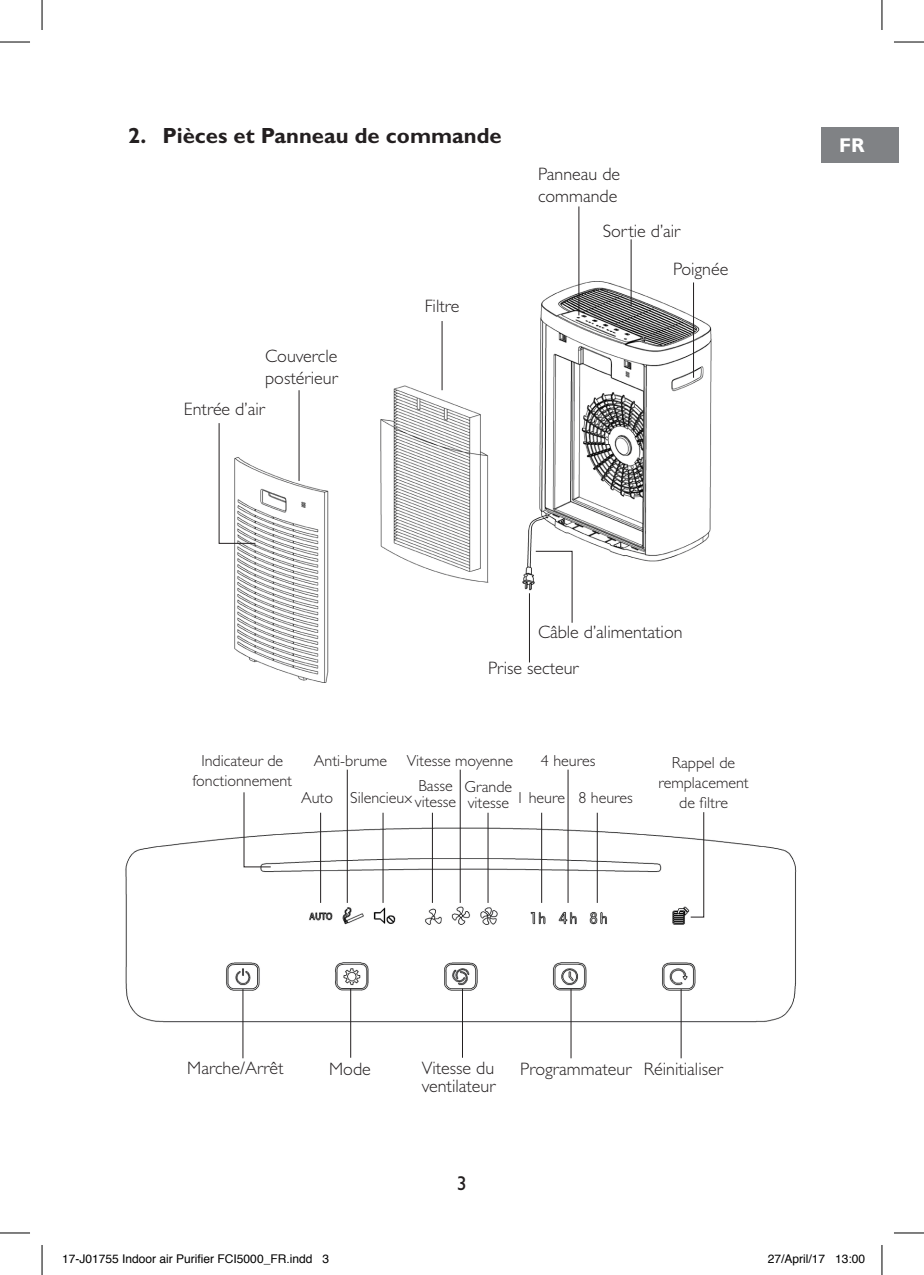
<style>
.page{position:relative;width:924px;height:1275px;background:#fff}
.page>*{position:absolute;margin:0;border:0;box-sizing:border-box;transform-origin:0 0}
._1__B0ld{font:700 22px "Gill Sans Std";color:#231f20}
._1__B0ld-2{font:700 20px "Gill Sans Std";color:#fff}
.t1{font:20px "Gill Sans Std";color:#231f20}
._8_5_1__Tab{font:300 18px "Gill Sans Std";color:#231f20}
._8_5_1__Tab-2{font:300 16px/20px "Gill Sans Std";color:#231f20;text-align:center}
.t2{font:12px "Helvetica";color:#000}
</style>
<div class="page">
<img style="left:380px;top:272px;width:332px;height:391px">
<hr style="left:441px;top:321px;width:1px;height:69px;background:#231f20">
<hr style="left:528px;top:593px;width:1px;height:69px;background:#231f20">
<svg style="left:534px;top:550px;width:39px;height:74px"></svg>
<hr style="left:578px;top:206px;width:1px;height:109px;background:#231f20">
<hr style="left:630px;top:239px;width:1px;height:67px;background:#231f20">
<hr style="left:692px;top:282px;width:1px;height:96px;background:#231f20">
<img style="left:234px;top:390px;width:95px;height:293px">
<svg style="left:218px;top:422px;width:38px;height:122px"></svg>
<hr style="left:298px;top:390px;width:1px;height:91px;background:#231f20">
<img style="left:125px;top:824px;width:672px;height:225px">
<hr style="left:242px;top:989px;width:1px;height:69px;background:#231f20">
<hr style="left:320px;top:812px;width:1px;height:91px;background:#231f20">
<hr style="left:462px;top:988px;width:1px;height:69px;background:#231f20">
<hr style="left:570px;top:989px;width:1px;height:69px;background:#231f20">
<hr style="left:680px;top:989px;width:1px;height:69px;background:#231f20">
<hr style="left:382px;top:812px;width:1px;height:91px;background:#231f20">
<hr style="left:487px;top:812px;width:1px;height:91px;background:#231f20">
<hr style="left:431px;top:812px;width:1px;height:91px;background:#231f20">
<hr style="left:596px;top:812px;width:1px;height:91px;background:#231f20">
<hr style="left:541px;top:812px;width:1px;height:91px;background:#231f20">
<hr style="left:567px;top:769px;width:1px;height:134px;background:#231f20">
<hr style="left:459px;top:769px;width:1px;height:134px;background:#231f20">
<hr style="left:346px;top:769px;width:1px;height:134px;background:#231f20">
<hr style="left:350px;top:988px;width:1px;height:69px;background:#231f20">
<svg style="left:689px;top:812px;width:15px;height:106px"></svg>
<svg style="left:243px;top:792px;width:28px;height:76px"></svg>
<div style="left:820px;top:127px;width:78px;height:35px;background:#808285"></div>
<hr style="left:0;top:42px;width:30px;height:1px;background:#000">
<hr style="left:893px;top:42px;width:30px;height:1px;background:#000">
<hr style="left:0;top:1232px;width:30px;height:1px;background:#000">
<hr style="left:893px;top:1232px;width:30px;height:1px;background:#000">
<hr style="left:42px;top:0;width:1px;height:30px;background:#000">
<hr style="left:42px;top:1245px;width:1px;height:30px;background:#000">
<hr style="left:881px;top:0;width:1px;height:30px;background:#000">
<hr style="left:881px;top:1245px;width:1px;height:30px;background:#000">
<p class="_1__B0ld" style="left:128px;top:122px;width:375px">2. Pièces et Panneau de commande</p>
<p class="_8_5_1__Tab" style="left:265px;top:345px;width:74px">Couvercle</p>
<p class="_8_5_1__Tab" style="left:265px;top:367px;width:74px">postérieur</p>
<p class="_8_5_1__Tab" style="left:184px;top:399px;width:82px">Entrée d’air</p>
<p class="_8_5_1__Tab" style="left:424px;top:296px;width:36px">Filtre</p>
<p class="_8_5_1__Tab" style="left:537px;top:163px;width:84px">Panneau de</p>
<p class="_8_5_1__Tab" style="left:537px;top:185px;width:81px">commande</p>
<p class="_8_5_1__Tab" style="left:602px;top:221px;width:79px">Sortie d’air</p>
<p class="_8_5_1__Tab" style="left:672px;top:259px;width:57px">Poignée</p>
<p class="_8_5_1__Tab" style="left:537px;top:622px;width:146px">Câble d’alimentation</p>
<p class="_8_5_1__Tab" style="left:488px;top:657px;width:92px">Prise secteur</p>
<p class="_8_5_1__Tab-2" style="left:192px;top:751px;width:101px">Indicateur de fonctionnement</p>
<p class="_8_5_1__Tab-2" style="left:314px;top:751px;width:201px">Anti-brume Vitesse moyenne</p>
<p class="_8_5_1__Tab-2" style="left:540px;top:751px;width:56px">4 heures</p>
<p class="_8_5_1__Tab-2" style="left:301px;top:788px;width:112px">Auto Silencieux</p>
<p class="_8_5_1__Tab-2" style="left:516px;top:788px;width:118px">1 heure 8 heures</p>
<p class="_8_5_1__Tab-2" style="left:418px;top:775px;width:36px">Basse</p>
<p class="_8_5_1__Tab-2" style="left:415px;top:791px;width:43px">vitesse</p>
<p class="_8_5_1__Tab-2" style="left:464px;top:778px;width:49px;line-height:16px;text-align:left">Grande vitesse</p>
<p class="_8_5_1__Tab-2" style="left:658px;top:753px;width:92px">Rappel de remplacement</p>
<p class="_8_5_1__Tab-2" style="left:679px;top:793px;width:50px">de filtre</p>
<p class="_1__B0ld-2" style="left:838px;top:134px;width:27px">FR</p>
<p class="_8_5_1__Tab" style="left:187px;top:1057px;width:98px">Marche/Arrêt</p>
<p class="_8_5_1__Tab" style="left:329px;top:1058px;width:43px">Mode</p>
<p class="_8_5_1__Tab" style="left:421px;top:1057px;width:74px">Vitesse du</p>
<p class="_8_5_1__Tab" style="left:421px;top:1075px;width:75px">ventilateur</p>
<p class="_8_5_1__Tab" style="left:520px;top:1058px;width:113px">Programmateur</p>
<p class="_8_5_1__Tab" style="left:643px;top:1059px;width:80px">Réinitialiser</p>
<p class="t1" style="left:457px;top:1172px;width:11px">3</p>
<p class="t2" style="left:62px;top:1249px;width:268px">17-J01755 Indoor air Purifier FCI5000_FR.indd 3</p>
<p class="t2" style="left:767px;top:1249px;width:99px">27/April/17 13:00</p>
</div>
